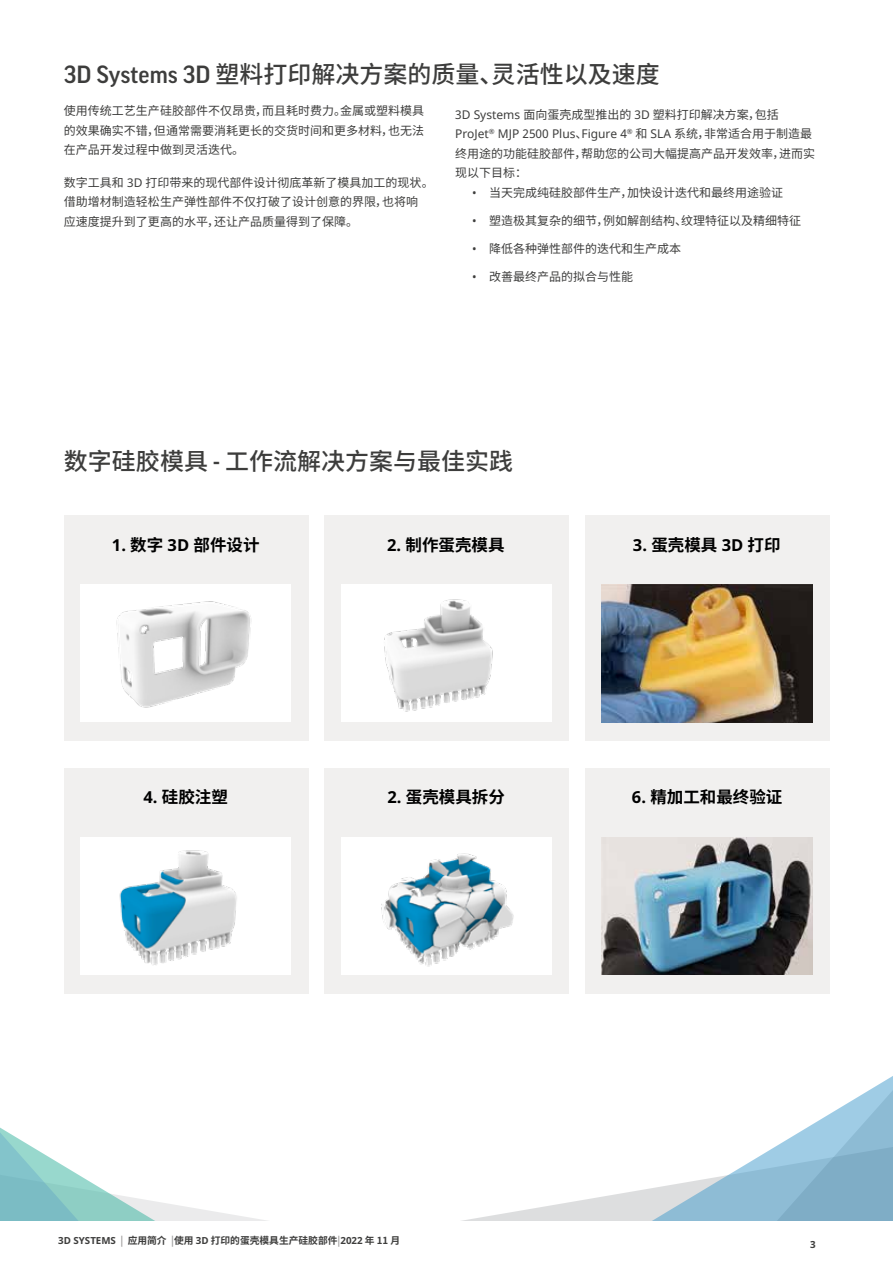
<style>
.page{position:relative;width:893px;height:1263px;background:#fff}
.page>*{position:absolute;margin:0;border:0;box-sizing:border-box;transform-origin:0 0}
.t1{font:500 24px "Noto Sans CJ Ksc";color:#3d3d3c}
.t2{font:700 16.5px "Noto Sans CJ Ksc";color:#000}
.t3{font:12px/19.5px "Noto Sans CJ Ksc";color:#3d3d3c}
.t4{font:12px "Noto Sans";color:#3d3d3c}
.t5{font:700 9.75px "Noto Sans CJ Ksc";color:#3d3d3c}
.t6{font:700 9.75px "Noto Sans";color:#3d3d3c}
.s1{font-family:"Good Pro"}
.s2{font-family:"Noto Sans"}
.s3{font-family:"Noto Sans CJ Ksc"}
.s4{color:#9d9c9c}
</style>
<div class="page">
<svg style="left:0;top:1127px;width:261px;height:93px"></svg>
<svg style="left:467px;top:1189px;width:182px;height:31px;fill:#e3e4e5"></svg>
<svg style="left:649px;top:993px;width:244px;height:227px"></svg>
<div style="left:64px;top:515px;width:244px;height:226px;background:#f1f0ef"></div>
<div style="left:80px;top:584px;width:211px;height:138px;background:#fff"></div>
<img style="left:116px;top:601px;width:136px;height:107px">
<div style="left:324px;top:515px;width:245px;height:226px;background:#f1f0ef"></div>
<div style="left:585px;top:515px;width:245px;height:226px;background:#f1f0ef"></div>
<div style="left:341px;top:584px;width:211px;height:138px;background:#fff"></div>
<img style="left:384px;top:599px;width:109px;height:113px">
<img style="left:602px;top:584px;width:211px;height:138px">
<div style="left:64px;top:768px;width:244px;height:225px;background:#f1f0ef"></div>
<div style="left:324px;top:768px;width:245px;height:225px;background:#f1f0ef"></div>
<div style="left:585px;top:768px;width:245px;height:225px;background:#f1f0ef"></div>
<div style="left:80px;top:837px;width:211px;height:138px;background:#fff"></div>
<img style="left:119px;top:850px;width:118px;height:115px">
<div style="left:341px;top:837px;width:211px;height:138px;background:#fff"></div>
<img style="left:381px;top:853px;width:133px;height:114px">
<img style="left:602px;top:837px;width:211px;height:138px">
<h1 class="t1" style="left:64px;top:61px;width:597px"><span class="s1">3D Systems 3D</span> 塑料打印解决方案的质量、灵活性以及速度</h1>
<p class="t3" style="left:64px;top:102px;width:362px;text-align:justify">使用传统工艺生产硅胶部件不仅昂贵，而且耗时费力。金属或塑料模具的效果确实不错，但通常需要消耗更长的交货时间和更多材料，也无法在产品开发过程中做到灵活迭代。</p>
<p class="t3" style="left:64px;top:173px;width:371px">数字工具和 <span class="s2">3D</span> 打印带来的现代部件设计彻底革新了模具加工的现状。借助增材制造轻松生产弹性部件不仅打破了设计创意的界限，也将响<br>应速度提升到了更高的水平，还让产品质量得到了保障。</p>
<p class="t3" style="left:455px;top:105px;width:325px"><span class="s2">3D Systems</span> 面向蛋壳成型推出的 <span class="s2">3D</span> 塑料打印解决方案，包括</p>
<p class="t4" style="left:455px;top:126px;width:359px">ProJet<sup>®</sup> MJP 2500 Plus<span class="s3">、</span>Figure 4<sup>®</sup> <span class="s3">和</span> SLA <span class="s3">系统，非常适合用于制造最</span></p>
<p class="t3" style="left:455px;top:144px;width:361px">终用途的功能硅胶部件，帮助您的公司大幅提高产品开发效率，进而实现以下目标：</p>
<p class="t3" style="left:472px;top:183px;width:313px"><span class="s2">•</span> 当天完成纯硅胶部件生产，加快设计迭代和最终用途验证</p>
<p class="t3" style="left:472px;top:211px;width:331px"><span class="s2">•</span> 塑造极其复杂的细节，例如解剖结构、纹理特征以及精细特征</p>
<p class="t3" style="left:472px;top:239px;width:211px"><span class="s2">•</span> 降低各种弹性部件的迭代和生产成本</p>
<p class="t3" style="left:472px;top:267px;width:163px"><span class="s2">•</span> 改善最终产品的拟合与性能</p>
<h1 class="t1" style="left:64px;top:448px;width:451px">数字硅胶模具 <span class="s1">-</span> 工作流解决方案与最佳实践</h1>
<h2 class="t2" style="left:112px;top:535px;width:149px"><span class="s2">1.</span> 数字 <span class="s2">3D</span> 部件设计</h2>
<h2 class="t2" style="left:387px;top:535px;width:119px"><span class="s2">2.</span> 制作蛋壳模具</h2>
<h2 class="t2" style="left:633px;top:535px;width:149px"><span class="s2">3.</span> 蛋壳模具 <span class="s2">3D</span> 打印</h2>
<h2 class="t2" style="left:143px;top:788px;width:86px"><span class="s2">4.</span> 硅胶注塑</h2>
<h2 class="t2" style="left:388px;top:788px;width:119px"><span class="s2">2.</span> 蛋壳模具拆分</h2>
<h2 class="t2" style="left:632px;top:788px;width:152px"><span class="s2">6.</span> 精加工和最终验证</h2>
<p class="t5" style="left:58px;top:1235px;width:344px"><span class="s2">3D SYSTEMS</span> <span class="s4">|</span> 应用简介 <span class="s4">|</span>使用 <span class="s2">3D</span> 打印的蛋壳模具生产硅胶部件<span class="s4">|</span><span class="s2">2022</span> 年 11 月</p>
<p class="t6" style="left:810px;top:1237px;width:7px">3</p>
</div>
